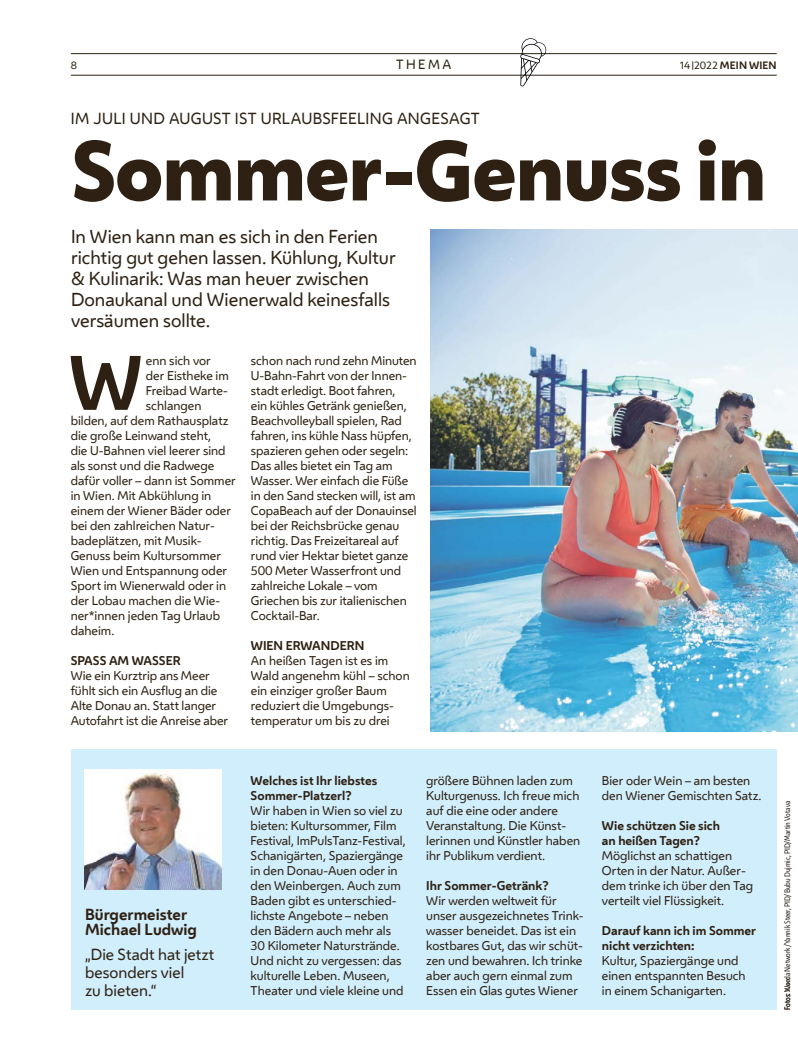
<style>
.page{position:relative;width:798px;height:1063px;background:#fff}
.page>*{position:absolute;margin:0;border:0;box-sizing:border-box;transform-origin:0 0}
.HL_Header_45pt{font:800 78.75px "Wiener Melange";letter-spacing:-.02em;color:#2e2113}
.FT_FT_Initial4{font:700 71.88px "Wiener Melange";color:#2e2113}
.HL_Header_45pt-2{font:17.5px/21px "Wiener Melange";color:#2e2113}
.HL_Vorzeile_12pt{font:15px "Wiener Melange";letter-spacing:.015em;color:#2e2113}
.HL_VS_12pt{font:15px/18px "Wiener Melange";color:#2e2113}
.FT_FT{font:700 15px/15px "Wiener Melange";color:#2e2113}
.t1{font:12.5px "Wiener Melange";color:#2e2113}
.FT_FT-2{font:11.88px/15px "Wiener Melange";color:#2e2113}
.FT_FT_Initial4-2{font:11.88px "Wiener Melange";color:#2e2113}
.FT_Interview_Frage{font:700 11.88px/15px "Wiener Melange";color:#2e2113}
.FT_Zwischentitel{font:700 11.88px "Wiener Melange";color:#2e2113}
.t2{font:700 10px "Wiener Melange";letter-spacing:.01em;color:#2e2113}
.t3{font:10px "Wiener Melange";color:#2e2113}
.t4{font:7.5px "Wiener Melange Cd";color:#2e2113}
.s1{font-weight:400}
.s2{font-weight:400;font-size:7.5px}
</style>
<div class="page">
<hr style="left:71px;top:75px;width:705px;height:1px;background:#2e2113">
<hr style="left:71px;top:53px;width:705px;height:1px;background:#2e2113">
<svg style="left:519px;top:38px;width:27px;height:49px"></svg>
<img style="left:431px;top:230px;width:366px;height:501px">
<div style="left:236px;top:749px;width:540px;height:261px;background:#d1eefc"></div>
<div style="left:71px;top:749px;width:165px;height:261px;background:#d1eefc"></div>
<img style="left:85px;top:770px;width:136px;height:120px">
<p class="t3" style="left:71px;top:58px;width:8px">8</p>
<p class="t1" style="left:396px;top:55px;width:22px">Thema</p>
<p class="t2" style="left:679px;top:57px;width:98px"><span class="s1">14</span> <span class="s2">|</span><span class="s1">2022</span> MEIN WIEN</p>
<p class="HL_Vorzeile_12pt" style="left:71px;top:107px;width:410px">IM JULI UND AUGUST IST URLAUBSFEELING ANGESAGT</p>
<h1 class="HL_Header_45pt" style="left:71px;top:117px;width:697px">Sommer-Genuss in</h1>
<h1 class="HL_Header_45pt-2" style="left:71px;top:226px;width:326px">In Wien kann man es sich in den Ferien richtig gut gehen lassen. Kühlung, Kultur &amp; Kulinarik: Was man heuer zwischen Donaukanal und Wienerwald keinesfalls versäumen sollte.</h1>
<p class="FT_FT-2" style="left:251px;top:352px;width:167px">schon nach rund zehn Minuten<br>U-Bahn-Fahrt von der Innen&shy;stadt erledigt. Boot fahren,<br>ein kühles Getränk genießen,<br>Beachvolleyball spielen, Rad fahren, ins kühle Nass hüpfen, spazieren gehen oder segeln:<br>Das alles bietet ein Tag am<br>Wasser. Wer einfach die Füße in den Sand stecken will, ist am<br>CopaBeach auf der Donauinsel bei der Reichsbrücke genau richtig. Das Freizeitareal auf rund vier Hektar bietet ganze<br>500 Meter Wasserfront und zahlreiche Lokale – vom<br>Griechen bis zur italienischen<br>Cocktail-Bar.</p>
<p class="FT_Zwischentitel" style="left:251px;top:635px;width:115px">WIEN ERWANDERN</p>
<p class="FT_FT-2" style="left:251px;top:652px;width:160px">An heißen Tagen ist es im<br>Wald angenehm kühl – schon ein einziger großer Baum reduziert die Umgebungs&shy;temperatur um bis zu drei</p>
<p class="FT_FT_Initial4" style="left:69px;top:323px;width:75px">W</p>
<p class="FT_FT_Initial4-2" style="left:146px;top:351px;width:66px">enn sich vor</p>
<p class="FT_FT_Initial4-2" style="left:146px;top:366px;width:84px">der Eistheke im</p>
<p class="FT_FT_Initial4-2" style="left:146px;top:381px;width:83px">Freibad Warte-</p>
<p class="FT_FT_Initial4-2" style="left:146px;top:396px;width:57px">schlangen</p>
<p class="FT_FT_Initial4-2" style="left:71px;top:411px;width:159px">bilden, auf dem Rathausplatz</p>
<p class="FT_FT_Initial4-2" style="left:71px;top:426px;width:142px">die große Leinwand steht,</p>
<p class="FT_FT_Initial4-2" style="left:71px;top:441px;width:156px">die U-Bahnen viel leerer sind</p>
<p class="FT_FT_Initial4-2" style="left:71px;top:456px;width:145px">als sonst und die Radwege</p>
<p class="FT_FT_Initial4-2" style="left:71px;top:471px;width:167px">dafür voller – dann ist Sommer</p>
<p class="FT_FT_Initial4-2" style="left:71px;top:486px;width:142px">in Wien. Mit Abkühlung in</p>
<p class="FT_FT_Initial4-2" style="left:71px;top:501px;width:162px">einem der Wiener Bäder oder</p>
<p class="FT_FT_Initial4-2" style="left:71px;top:516px;width:146px">bei den zahlreichen Natur-</p>
<p class="FT_FT_Initial4-2" style="left:71px;top:531px;width:132px">badeplätzen, mit Musik-</p>
<p class="FT_FT_Initial4-2" style="left:71px;top:546px;width:152px">Genuss beim Kultursommer</p>
<p class="FT_FT_Initial4-2" style="left:71px;top:561px;width:158px">Wien und Entspannung oder</p>
<p class="FT_FT_Initial4-2" style="left:71px;top:576px;width:157px">Sport im Wienerwald oder in</p>
<p class="FT_FT_Initial4-2" style="left:71px;top:591px;width:151px">der Lobau machen die Wie-</p>
<p class="FT_FT_Initial4-2" style="left:71px;top:606px;width:151px">ner*innen jeden Tag Urlaub</p>
<p class="FT_FT_Initial4-2" style="left:71px;top:621px;width:45px">daheim.</p>
<p class="FT_Zwischentitel" style="left:71px;top:650px;width:111px">SPASS AM WASSER</p>
<p class="FT_FT-2" style="left:71px;top:667px;width:159px">Wie ein Kurztrip ans Meer fühlt sich ein Ausflug an die<br>Alte Donau an. Statt langer<br>Autofahrt ist die Anreise aber</p>
<p class="FT_FT" style="left:85px;top:906px;width:113px">Bürgermeister<br>Michael Ludwig</p>
<p class="HL_VS_12pt" style="left:85px;top:945px;width:131px">„Die Stadt hat jetzt besonders viel<br>zu bieten.“</p>
<p class="FT_Interview_Frage" style="left:250px;top:772px;width:128px">Welches ist Ihr liebstes<br>Sommer-Platzerl?</p>
<p class="FT_FT-2" style="left:250px;top:802px;width:156px">Wir haben in Wien so viel zu bieten: Kultursommer, Film<br>Festival, ImPulsTanz-Festival,<br>Schanigärten, Spaziergänge in den Donau-Auen oder in den Weinbergen. Auch zum<br>Baden gibt es unterschied&shy;lichste Angebote – neben den Bädern auch mehr als<br>30 Kilometer Naturstrände.<br>Und nicht zu vergessen: das kulturelle Leben. Museen,<br>Theater und viele kleine und</p>
<p class="FT_FT-2" style="left:426px;top:772px;width:155px">größere Bühnen laden zum<br>Kulturgenuss. Ich freue mich auf die eine oder andere<br>Veranstaltung. Die Künst&shy;lerinnen und Künstler haben ihr Publikum verdient.</p>
<p class="FT_Interview_Frage" style="left:426px;top:877px;width:124px">Ihr Sommer-Getränk?</p>
<p class="FT_FT-2" style="left:426px;top:892px;width:159px">Wir werden weltweit für unser ausgezeichnetes Trink&shy;wasser beneidet. Das ist ein kostbares Gut, das wir schüt&shy;zen und bewahren. Ich trinke aber auch gern einmal zum<br>Essen ein Glas gutes Wiener</p>
<p class="FT_FT-2" style="left:601px;top:772px;width:161px">Bier oder Wein – am besten den Wiener Gemischten Satz.</p>
<p class="FT_Interview_Frage" style="left:601px;top:817px;width:120px">Wie schützen Sie sich an heißen Tagen?</p>
<p class="FT_FT-2" style="left:601px;top:847px;width:153px">Möglichst an schattigen<br>Orten in der Natur. Außer&shy;dem trinke ich über den Tag verteilt viel Flüssigkeit.</p>
<p class="FT_Interview_Frage" style="left:601px;top:922px;width:156px">Darauf kann ich im Sommer nicht verzichten:</p>
<p class="FT_FT-2" style="left:601px;top:952px;width:145px">Kultur, Spaziergänge und einen entspannten Besuch in einem Schanigarten.</p>
<p class="t4" style="left:782px;top:1010px;width:210px;rotate:-90deg">Fotos: Warda Network/Yannik Steer, PID/Bubu Dujmic, PID/Martin Votava</p>
<p class="t4" style="left:782px;top:992px;width:15px;rotate:-90deg">Xxxx</p>
</div>
